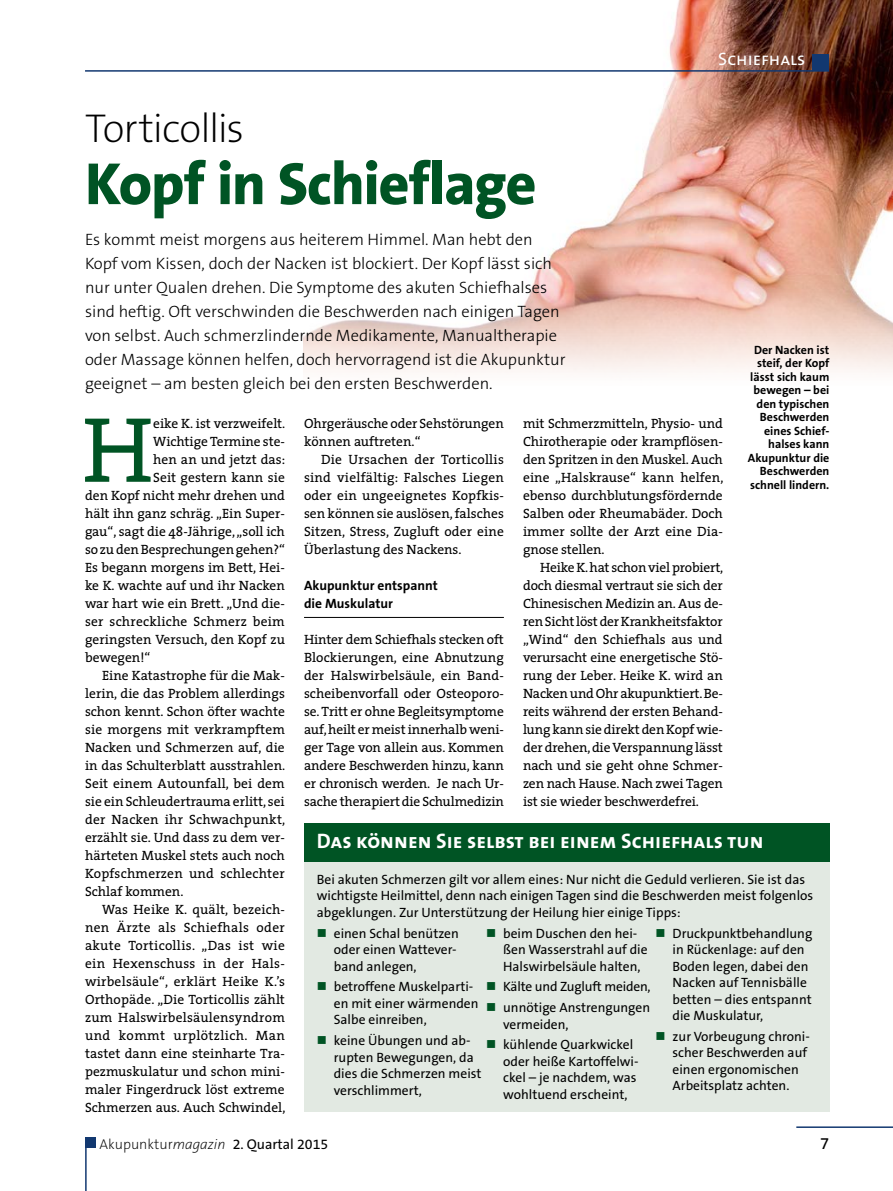
<style>
.page{position:relative;width:893px;height:1191px;background:#fff}
.page>*{position:absolute;margin:0;border:0;box-sizing:border-box;transform-origin:0 0}
.t1{font:93.45px "The Serif";color:#005424}
.t2{font:800 60px "The Sans B8";letter-spacing:-.02em;color:#005424}
.t3{font:200 40.5px "The Sans B2";letter-spacing:-.025em;color:#000}
.t4{font:700 21px "Aku Mag Caps";color:#fff}
.t5{font:18px "Aku Mag Caps";color:#fff}
.t6{font:300 16.5px/24px "The Sans B3";color:#000}
.t7{font:16.5px "The Sans B5 Plain";color:#000}
.t8{font:14.25px "The Sans B5 Plain";color:#000}
.t9{font:13.5px/18px "The Serif";color:#000;text-align:justify}
.t10{font:13.5px/16.5px "The Sans B5 Plain";color:#000}
.t11{font:13.5px "The Serif";letter-spacing:.025em;color:#000}
.t12{font:700 13.5px/18px "The Sans B7";color:#000}
.t13{font:13.5px "The Serif";letter-spacing:.03em;color:#000}
.t14{font:700 12px/13.5px "The Sans B7";color:#000;text-align:right}
.s1{font-family:"The Sans B2";font-weight:200}
.s2{font-family:"The Sans B2";font-weight:200;font-style:italic}
</style>
<div class="page">
<img style="left:304px;top:0;width:589px;height:373px">
<hr style="left:304px;top:617px;width:200px;height:1px;background:#000">
<hr style="left:85px;top:70px;width:744px;height:2px;background:#123870">
<div style="left:812px;top:54px;width:17px;height:17px;background:#123870"></div>
<hr style="left:796px;top:1126px;width:97px;height:2px;background:#123870">
<hr style="left:85px;top:1138px;width:2px;height:53px;background:#123870">
<div style="left:85px;top:1137px;width:11px;height:10px;background:#123870"></div>
<div style="left:304px;top:861px;width:525px;height:251px;background:#e2e9e2"></div>
<div style="left:304px;top:823px;width:525px;height:38px;background:#005424"></div>
<h3 class="t5" style="left:718px;top:43px;width:89px">Schiefhals</h3>
<h3 class="t3" style="left:85px;top:108px;width:160px">Torticollis</h3>
<h2 class="t2" style="left:85px;top:152px;width:453px">Kopf in Schieflage</h2>
<p class="t6" style="left:85px;top:228px;width:482px">Es kommt meist morgens aus heiterem Himmel. Man hebt den Kopf vom Kissen, doch der Nacken ist blockiert. Der Kopf lässt sich nur unter Qualen drehen. Die Symptome des akuten Schiefhalses sind heftig. Oft verschwinden die Beschwerden nach einigen Tagen von selbst. Auch schmerzlindernde Medikamente, Manualtherapie oder Massage können helfen, doch hervorragend ist die Akupunktur geeignet – am besten gleich bei den ersten Beschwerden.</p>
<p class="t9" style="left:304px;top:414px;width:201px">Ohrgeräusche oder Sehstörungen können auftreten.“</p>
<p class="t9" style="left:304px;top:450px;width:201px;text-indent:17px">Die Ursachen der Torticollis sind vielfältig: Falsches Liegen oder ein ungeeignetes Kopfkis&shy;sen können sie auslösen, falsches Sitzen, Stress, Zugluft oder eine Überlastung des Nackens.</p>
<p class="t12" style="left:304px;top:576px;width:135px">Akupunktur entspannt die Muskulatur</p>
<p class="t9" style="left:304px;top:630px;width:201px">Hinter dem Schiefhals stecken oft Blockierungen, eine Abnutzung der Halswirbelsäule, ein Band&shy;scheibenvorfall oder Osteoporo&shy;se. Tritt er ohne Begleitsymptome auf, heilt er meist innerhalb weni&shy;ger Tage von allein aus. Kommen andere Beschwerden hinzu, kann er chronisch werden. Je nach Ur&shy;sache therapiert die Schulmedizin</p>
<p class="t14" style="left:748px;top:343px;width:83px">Der Nacken ist steif, der Kopf lässt sich kaum bewegen – bei den typischen<br>Beschwerden eines Schief&shy;halses kann<br>Akupunktur die<br>Beschwerden schnell lindern.</p>
<p class="t9" style="left:523px;top:414px;width:202px;text-align:left">mit Schmerzmitteln, Physio- und<br>Chirotherapie oder krampflösen&shy;den Spritzen in den Muskel. Auch eine „Halskrause“ kann helfen, ebenso durchblutungsfördernde<br>Salben oder Rheumabäder. Doch immer sollte der Arzt eine Dia&shy;gnose stellen.</p>
<p class="t9" style="left:523px;top:558px;width:202px;text-indent:17px">Heike K. hat schon viel probiert, doch diesmal vertraut sie sich der Chinesischen Medizin an. Aus de&shy;ren Sicht löst der Krankheitsfaktor „Wind“ den Schiefhals aus und verursacht eine energetische Stö&shy;rung der Leber. Heike K. wird an Nacken und Ohr akupunktiert. Be&shy;reits während der ersten Behand&shy;lung kann sie direkt den Kopf wie&shy;der drehen, die Verspannung lässt nach und sie geht ohne Schmer&shy;zen nach Hause. Nach zwei Tagen ist sie wieder beschwerdefrei.</p>
<h1 class="t1" style="left:82px;top:372px;width:72px">H</h1>
<p class="t9" style="left:153px;top:414px;width:134px">eike K. ist verzweifelt.</p>
<p class="t9" style="left:153px;top:432px;width:133px">Wichtige Termine ste-</p>
<p class="t9" style="left:153px;top:450px;width:134px">hen an und jetzt das:</p>
<p class="t9" style="left:153px;top:468px;width:133px">Seit gestern kann sie</p>
<p class="t9" style="left:85px;top:486px;width:201px">den Kopf nicht mehr drehen und</p>
<p class="t9" style="left:85px;top:504px;width:201px">hält ihn ganz schräg. „Ein Super-</p>
<p class="t9" style="left:85px;top:522px;width:201px">gau“, sagt die 48-Jährige, „soll ich</p>
<p class="t9" style="left:85px;top:540px;width:201px">so zu den Besprechungen gehen?“</p>
<p class="t9" style="left:85px;top:558px;width:201px">Es begann morgens im Bett, Hei-</p>
<p class="t9" style="left:85px;top:576px;width:201px">ke K. wachte auf und ihr Nacken</p>
<p class="t9" style="left:85px;top:594px;width:201px">war hart wie ein Brett. „Und die-</p>
<p class="t9" style="left:85px;top:612px;width:201px">ser schreckliche Schmerz beim</p>
<p class="t9" style="left:85px;top:630px;width:201px">geringsten Versuch, den Kopf zu</p>
<p class="t9" style="left:85px;top:648px;width:67px">bewegen!“</p>
<p class="t9" style="left:102px;top:666px;width:184px">Eine Katastrophe für die Mak-</p>
<p class="t9" style="left:85px;top:684px;width:201px">lerin, die das Problem allerdings</p>
<p class="t9" style="left:85px;top:702px;width:201px">schon kennt. Schon öfter wachte</p>
<p class="t9" style="left:85px;top:720px;width:201px">sie morgens mit verkrampftem</p>
<p class="t9" style="left:85px;top:738px;width:201px">Nacken und Schmerzen auf, die</p>
<p class="t9" style="left:85px;top:756px;width:202px">in das Schulterblatt ausstrahlen.</p>
<p class="t9" style="left:85px;top:774px;width:201px">Seit einem Autounfall, bei dem</p>
<p class="t9" style="left:85px;top:792px;width:201px">sie ein Schleudertrauma erlitt, sei</p>
<p class="t9" style="left:85px;top:810px;width:202px">der Nacken ihr Schwachpunkt,</p>
<p class="t9" style="left:85px;top:828px;width:201px">erzählt sie. Und dass zu dem ver-</p>
<p class="t9" style="left:85px;top:846px;width:201px">härteten Muskel stets auch noch</p>
<p class="t9" style="left:85px;top:864px;width:201px">Kopfschmerzen und schlechter</p>
<p class="t9" style="left:85px;top:882px;width:100px">Schlaf kommen.</p>
<p class="t9" style="left:102px;top:900px;width:184px">Was Heike K. quält, bezeich-</p>
<p class="t11" style="left:85px;top:916px;width:201px">nen Ärzte als Schiefhals oder</p>
<p class="t11" style="left:85px;top:934px;width:201px">akute Torticollis. „Das ist wie</p>
<p class="t11" style="left:85px;top:952px;width:201px">ein Hexenschuss in der Hals-</p>
<p class="t9" style="left:85px;top:971px;width:201px">wirbelsäule“, erklärt Heike K.’s</p>
<p class="t9" style="left:85px;top:989px;width:201px">Orthopäde. „Die Torticollis zählt</p>
<p class="t9" style="left:85px;top:1007px;width:201px">zum Halswirbelsäulensyndrom</p>
<p class="t13" style="left:85px;top:1024px;width:201px">und kommt urplötzlich. Man</p>
<p class="t9" style="left:85px;top:1043px;width:201px">tastet dann eine steinharte Tra-</p>
<p class="t9" style="left:85px;top:1061px;width:201px">pezmuskulatur und schon mini-</p>
<p class="t9" style="left:85px;top:1079px;width:201px">maler Fingerdruck löst extreme</p>
<p class="t9" style="left:85px;top:1097px;width:202px">Schmerzen aus. Auch Schwindel,</p>
<h3 class="t4" style="left:317px;top:823px;width:448px">Das können Sie selbst bei einem Schiefhals tun</h3>
<p class="t10" style="left:317px;top:871px;width:498px">Bei akuten Schmerzen gilt vor allem eines: Nur nicht die Geduld verlieren. Sie ist das wichtigste Heilmittel, denn nach einigen Tagen sind die Beschwerden meist folgenlos abgeklungen. Zur Unterstützung der Heilung hier einige Tipps:</p>
<p class="t10" style="left:334px;top:925px;width:127px">einen Schal benützen oder einen Wattever&shy;band anlegen,</p>
<p class="t10" style="left:334px;top:979px;width:146px">betroffene Muskelparti&shy;en mit einer wärmenden<br>Salbe einreiben,</p>
<p class="t10" style="left:334px;top:1032px;width:149px">keine Übungen und ab&shy;rupten Bewegungen, da dies die Schmerzen meist verschlimmert,</p>
<p class="t10" style="left:503px;top:925px;width:146px">beim Duschen den hei&shy;ßen Wasserstrahl auf die<br>Halswirbelsäule halten,</p>
<p class="t10" style="left:503px;top:977px;width:149px;line-height:20.7px">Kälte und Zugluft meiden, unnötige Anstrengungen</p>
<p class="t10" style="left:503px;top:1014px;width:132px;line-height:20.7px">vermeiden,<br>kühlende Quarkwickel</p>
<p class="t10" style="left:503px;top:1053px;width:137px">oder heiße Kartoffelwi&shy;ckel – je nachdem, was wohltuend erscheint,</p>
<p class="t10" style="left:673px;top:925px;width:141px">Druckpunktbehandlung in Rückenlage: auf den<br>Boden legen, dabei den<br>Nacken auf Tennisbälle betten – dies entspannt die Muskulatur,</p>
<p class="t10" style="left:673px;top:1028px;width:139px">zur Vorbeugung chroni&shy;scher Beschwerden auf einen ergonomischen<br>Arbeitsplatz achten.</p>
<p class="t8" style="left:100px;top:1136px;width:230px"><span class="s1">Akupunktur</span><span class="s2">magazin</span> 2. Quartal 2015</p>
<p class="t7" style="left:820px;top:1134px;width:11px">7</p>
</div>
